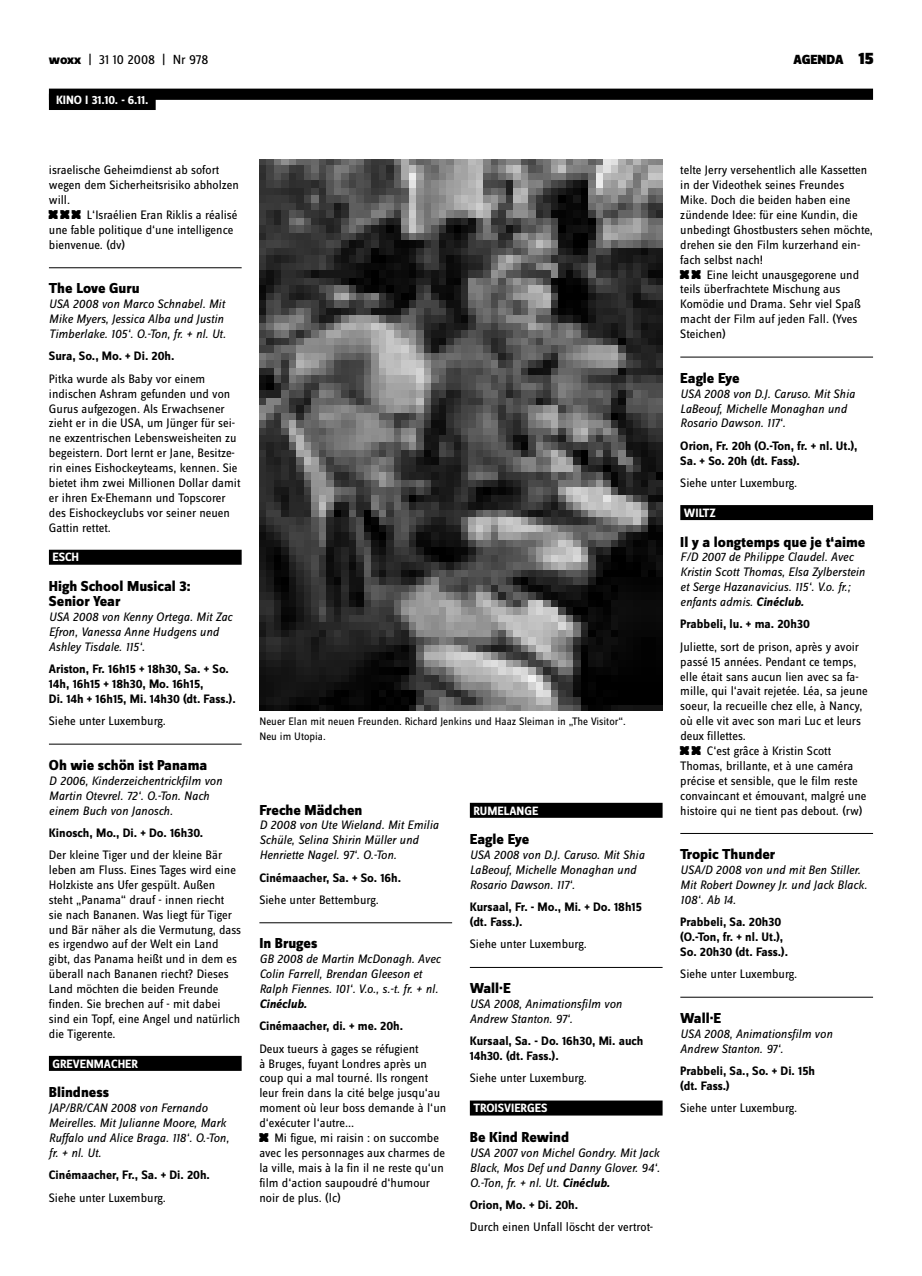
<style>
.page{position:relative;width:922px;height:1276px;background:#fff}
.page>*{position:absolute;margin:0;border:0;box-sizing:border-box;transform-origin:0 0}
.t1{font:32.5px "woxx";letter-spacing:-.14em;color:#000}
.t2{font:800 15px/14.9px "Zine Sans Dis";color:#000}
.t3{font:13.75px "Zine Sans Dis";color:#000}
.t4{font:900 13.75px "Zine Sans Dis";color:#000}
.t5{font:12.75px/14.9px "Zine Sans Dis";color:#000}
.t6{font:italic 12.75px/14.9px "Zine Sans Dis";color:#000}
.t7{font:700 12.75px/14.9px "Zine Sans Dis";color:#000}
.t8{font:italic 700 12.75px "Zine Sans Dis";color:#000}
.t9{font:700 12.5px "Zine Sans Dis";color:#fff}
.t10{font:11.25px/14.9px "Zine Sans Dis";color:#000}
.s1{font-weight:800}
.s2{font-size:17.5px}
.s3{font-weight:700}
</style>
<div class="page">
<div style="left:49px;top:89px;width:823px;height:11px;background:#000"></div>
<div style="left:49px;top:94px;width:107px;height:16px;background:#000"></div>
<hr style="left:49px;top:267px;width:192px;height:1px;background:#000">
<div style="left:49px;top:550px;width:192px;height:15px;background:#000"></div>
<hr style="left:49px;top:744px;width:192px;height:1px;background:#000">
<div style="left:49px;top:1056px;width:192px;height:15px;background:#000"></div>
<hr style="left:259px;top:922px;width:193px;height:1px;background:#000">
<div style="left:469px;top:803px;width:193px;height:15px;background:#000"></div>
<hr style="left:469px;top:967px;width:193px;height:1px;background:#000">
<div style="left:469px;top:1100px;width:193px;height:15px;background:#000"></div>
<hr style="left:680px;top:357px;width:192px;height:1px;background:#000">
<div style="left:680px;top:505px;width:192px;height:15px;background:#000"></div>
<hr style="left:680px;top:833px;width:192px;height:1px;background:#000">
<hr style="left:680px;top:997px;width:192px;height:1px;background:#000">
<img style="left:259px;top:159px;width:403px;height:551px">
<p class="t3" style="left:49px;top:53px;width:161px"><span class="s1">woxx</span> | 31 10 2008 | Nr 978</p>
<p class="t4" style="left:793px;top:53px;width:82px">AGENDA <span class="s2">15</span></p>
<p class="t9" style="left:56px;top:93px;width:94px">KINO I 31.10. - 6.11.</p>
<p class="t5" style="left:49px;top:163px;width:191px">israelische Geheimdienst ab sofort wegen dem Sicherheitsrisiko abholzen will.</p>
<h1 class="t1" style="left:49px;top:192px;width:40px">XXX</h1>
<p class="t5" style="left:49px;top:208px;width:190px;text-indent:38px">L‘Israélien Eran Riklis a réalisé une fable politique d‘une intelligence bienvenue. (dv)</p>
<p class="t2" style="left:49px;top:282px;width:92px">The Love Guru</p>
<p class="t6" style="left:49px;top:297px;width:178px">USA 2008 von Marco Schnabel. Mit<br>Mike Myers, Jessica Alba und Justin<br>Timberlake. 105‘. O.-Ton, fr. + nl. Ut.</p>
<p class="t7" style="left:49px;top:349px;width:127px">Sura, So., Mo. + Di. 20h.</p>
<p class="t5" style="left:49px;top:372px;width:193px">Pitka wurde als Baby vor einem indischen Ashram gefunden und von Gurus aufgezogen. Als Erwachsener zieht er in die USA, um Jünger für sei&shy;ne exzentrischen Lebensweisheiten zu begeistern. Dort lernt er Jane, Besitze&shy;rin eines Eishockeyteams, kennen. Sie bietet ihm zwei Millionen Dollar damit er ihren Ex-Ehemann und Topscorer des Eishockeyclubs vor seiner neuen Gattin rettet.</p>
<p class="t9" style="left:52px;top:551px;width:28px">Esch</p>
<p class="t2" style="left:49px;top:580px;width:143px">High School Musical 3:<br>Senior Year</p>
<p class="t6" style="left:49px;top:609px;width:185px">USA 2008 von Kenny Ortega. Mit Zac<br>Efron, Vanessa Anne Hudgens und<br>Ashley Tisdale. 115‘.</p>
<p class="t7" style="left:49px;top:662px;width:188px">Ariston, Fr. 16h15 + 18h30, Sa. + So.<br>14h, 16h15 + 18h30, Mo. 16h15,<br>Di. 14h + 16h15, Mi. 14h30 (dt. Fass.).</p>
<p class="t5" style="left:49px;top:714px;width:118px">Siehe unter Luxemburg.</p>
<p class="t2" style="left:49px;top:758px;width:160px">Oh wie schön ist Panama</p>
<p class="t6" style="left:49px;top:773px;width:175px">D 2006, Kinderzeichentrickfilm von<br>Martin Otevrel. 72‘. O.-Ton. Nach einem Buch von Janosch.</p>
<p class="t7" style="left:49px;top:826px;width:156px">Kinosch, Mo., Di. + Do. 16h30.</p>
<p class="t5" style="left:49px;top:848px;width:194px">Der kleine Tiger und der kleine Bär leben am Fluss. Eines Tages wird eine Holzkiste ans Ufer gespült. Außen steht „Panama“ drauf - innen riecht<br>sie nach Bananen. Was liegt für Tiger und Bär näher als die Vermutung, dass es irgendwo auf der Welt ein Land gibt, das Panama heißt und in dem es überall nach Bananen riecht? Dieses Land möchten die beiden Freunde finden. Sie brechen auf - mit dabei sind ein Topf, eine Angel und natürlich die Tigerente.</p>
<p class="t9" style="left:52px;top:1056px;width:87px">Grevenmacher</p>
<p class="t2" style="left:49px;top:1086px;width:62px">Blindness</p>
<p class="t6" style="left:49px;top:1100px;width:182px">JAP/BR/CAN 2008 von Fernando<br>Meirelles. Mit Julianne Moore, Mark<br>Ruffalo und Alice Braga. 118‘. O.-Ton, fr. + nl. Ut.</p>
<p class="t7" style="left:49px;top:1168px;width:162px">Cinémaacher, Fr., Sa. + Di. 20h.</p>
<p class="t5" style="left:49px;top:1190px;width:118px">Siehe unter Luxemburg.</p>
<p class="t10" style="left:259px;top:714px;width:368px">Neuer Elan mit neuen Freunden. Richard Jenkins und Haaz Sleiman in „The Visitor“.<br>Neu im Utopia.</p>
<p class="t2" style="left:259px;top:803px;width:105px">Freche Mädchen</p>
<p class="t6" style="left:259px;top:818px;width:181px">D 2008 von Ute Wieland. Mit Emilia<br>Schüle, Selina Shirin Müller und<br>Henriette Nagel. 97‘. O.-Ton.</p>
<p class="t7" style="left:259px;top:870px;width:143px">Cinémaacher, Sa. + So. 16h.</p>
<p class="t5" style="left:259px;top:893px;width:121px">Siehe unter Bettemburg.</p>
<p class="t2" style="left:259px;top:937px;width:60px">In Bruges</p>
<p class="t6" style="left:259px;top:952px;width:183px">GB 2008 de Martin McDonagh. Avec<br>Colin Farrell, Brendan Gleeson et<br>Ralph Fiennes. 101‘. V.o., s.-t. fr. + nl.</p>
<p class="t8" style="left:259px;top:997px;width:49px">Cinéclub.</p>
<p class="t7" style="left:259px;top:1019px;width:145px">Cinémaacher, di. + me. 20h.</p>
<p class="t5" style="left:259px;top:1041px;width:188px">Deux tueurs à gages se réfugient<br>à Bruges, fuyant Londres après un coup qui a mal tourné. Ils rongent leur frein dans la cité belge jusqu‘au moment où leur boss demande à l‘un d‘exécuter l‘autre...</p>
<h1 class="t1" style="left:259px;top:1114px;width:18px">X</h1>
<p class="t5" style="left:259px;top:1131px;width:187px;text-indent:15px">Mi figue, mi raisin : on succombe avec les personnages aux charmes de la ville, mais à la fin il ne reste qu‘un film d‘action saupoudré d‘humour noir de plus. (lc)</p>
<p class="t9" style="left:473px;top:803px;width:66px">Rumelange</p>
<p class="t2" style="left:469px;top:833px;width:61px">Eagle Eye</p>
<p class="t6" style="left:469px;top:847px;width:176px">USA 2008 von D.J. Caruso. Mit Shia<br>LaBeouf, Michelle Monaghan und<br>Rosario Dawson. 117‘.</p>
<p class="t7" style="left:469px;top:900px;width:173px">Kursaal, Fr. - Mo., Mi. + Do. 18h15 (dt. Fass.).</p>
<p class="t5" style="left:469px;top:937px;width:118px">Siehe unter Luxemburg.</p>
<p class="t2" style="left:469px;top:981px;width:42px">Wall·E</p>
<p class="t6" style="left:469px;top:996px;width:154px">USA 2008, Animationsfilm von<br>Andrew Stanton. 97‘.</p>
<p class="t7" style="left:469px;top:1034px;width:175px">Kursaal, Sa. - Do. 16h30, Mi. auch<br>14h30. (dt. Fass.).</p>
<p class="t5" style="left:469px;top:1071px;width:118px">Siehe unter Luxemburg.</p>
<p class="t9" style="left:473px;top:1101px;width:74px">Troisvierges</p>
<p class="t2" style="left:469px;top:1130px;width:101px">Be Kind Rewind</p>
<p class="t6" style="left:469px;top:1145px;width:191px;text-align:justify">USA 2007 von Michel Gondry. Mit Jack Black, Mos Def und Danny Glover. 94‘.<br>O.-Ton, fr. + nl. Ut. <span class="s3">Cinéclub.</span></p>
<p class="t7" style="left:469px;top:1198px;width:110px">Orion, Mo. + Di. 20h.</p>
<p class="t5" style="left:469px;top:1220px;width:185px">Durch einen Unfall löscht der vertrot-</p>
<p class="t5" style="left:680px;top:163px;width:194px">telte Jerry versehentlich alle Kassetten in der Videothek seines Freundes Mike. Doch die beiden haben eine zündende Idee: für eine Kundin, die unbedingt Ghostbusters sehen möchte, drehen sie den Film kurzerhand ein&shy;fach selbst nach!</p>
<h1 class="t1" style="left:680px;top:251px;width:29px">XX</h1>
<p class="t5" style="left:680px;top:268px;width:182px;text-indent:26px">Eine leicht unausgegorene und teils überfrachtete Mischung aus<br>Komödie und Drama. Sehr viel Spaß macht der Film auf jeden Fall. (Yves<br>Steichen)</p>
<p class="t2" style="left:680px;top:371px;width:61px">Eagle Eye</p>
<p class="t6" style="left:680px;top:386px;width:176px">USA 2008 von D.J. Caruso. Mit Shia<br>LaBeouf, Michelle Monaghan und<br>Rosario Dawson. 117‘.</p>
<p class="t7" style="left:680px;top:439px;width:179px">Orion, Fr. 20h (O.-Ton, fr. + nl. Ut.),<br>Sa. + So. 20h (dt. Fass).</p>
<p class="t5" style="left:680px;top:476px;width:118px">Siehe unter Luxemburg.</p>
<p class="t9" style="left:683px;top:506px;width:34px">Wiltz</p>
<p class="t2" style="left:680px;top:535px;width:187px">Il y a longtemps que je t‘aime</p>
<p class="t6" style="left:680px;top:550px;width:186px">F/D 2007 de Philippe Claudel. Avec Kristin Scott Thomas, Elsa Zylberstein et Serge Hazanavicius. 115‘. V.o. fr.; enfants admis. <span class="s3">Cinéclub.</span></p>
<p class="t7" style="left:680px;top:617px;width:131px">Prabbeli, lu. + ma. 20h30</p>
<p class="t5" style="left:680px;top:640px;width:189px">Juliette, sort de prison, après y avoir passé 15 années. Pendant ce temps, elle était sans aucun lien avec sa fa&shy;mille, qui l‘avait rejetée. Léa, sa jeune soeur, la recueille chez elle, à Nancy, où elle vit avec son mari Luc et leurs deux fillettes.</p>
<h1 class="t1" style="left:680px;top:727px;width:29px">XX</h1>
<p class="t5" style="left:680px;top:744px;width:188px;text-indent:26px">C‘est grâce à Kristin Scott Thomas, brillante, et à une caméra précise et sensible, que le film reste convaincant et émouvant, malgré une histoire qui ne tient pas debout. (rw)</p>
<p class="t2" style="left:680px;top:847px;width:96px">Tropic Thunder</p>
<p class="t6" style="left:680px;top:862px;width:188px">USA/D 2008 von und mit Ben Stiller.<br>Mit Robert Downey Jr. und Jack Black.<br>108‘. Ab 14.</p>
<p class="t7" style="left:680px;top:915px;width:109px">Prabbeli, Sa. 20h30 (O.-Ton, fr. + nl. Ut.),<br>So. 20h30 (dt. Fass.).</p>
<p class="t5" style="left:680px;top:967px;width:118px">Siehe unter Luxemburg.</p>
<p class="t2" style="left:680px;top:1011px;width:42px">Wall·E</p>
<p class="t6" style="left:680px;top:1026px;width:154px">USA 2008, Animationsfilm von<br>Andrew Stanton. 97‘.</p>
<p class="t7" style="left:680px;top:1064px;width:136px">Prabbeli, Sa., So. + Di. 15h (dt. Fass.)</p>
<p class="t5" style="left:680px;top:1101px;width:118px">Siehe unter Luxemburg.</p>
</div>
